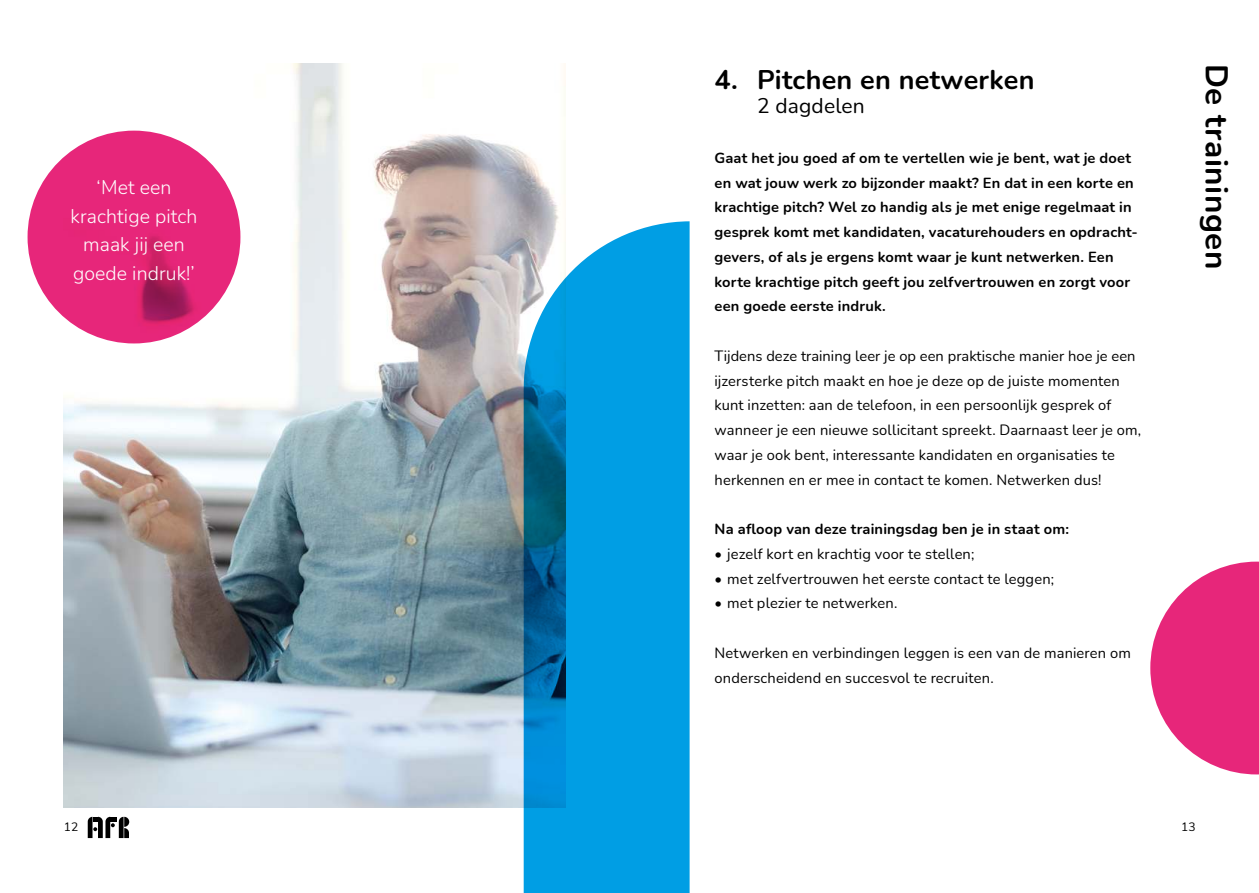
<style>
.page{position:relative;width:1259px;height:893px;background:#fff}
.page>*{position:absolute;margin:0;border:0;box-sizing:border-box;transform-origin:0 0}
.t1{font:700 31.5px "Nunito";letter-spacing:.015em;color:#000}
.t2{font:700 27px "Nunito";letter-spacing:.01em;color:#000}
.t3{font:21px "Nunito";letter-spacing:.005em;color:#000}
.t4{font:300 19.5px/28.5px "Nunito";letter-spacing:.005em;color:#fff;text-align:center}
.t5{font:14.7px/24.8px "Nunito";letter-spacing:.01em;color:#000}
.t6{font:700 14.7px/24.8px "Nunito";letter-spacing:.01em;color:#000}
.t7{font:12px "Nunito";color:#000}
</style>
<div class="page">
<img style="left:64px;top:64px;width:502px;height:744px">
<svg style="left:88px;top:817px;width:41px;height:21px"></svg>
<div style="left:28px;top:131px;width:212px;height:212px;background:#e7267a;border-radius:50%"></div>
<svg style="left:1150px;top:562px;width:109px;height:212px"></svg>
<svg style="left:524px;top:221px;width:165px;height:672px;background:#0d99d8"></svg>
<h3 class="t4" style="left:71px;top:175px;width:128px">‘Met een krachtige pitch maak jij een goede indruk!’</h3>
<h2 class="t2" style="left:714px;top:60px;width:321px">4. Pitchen en netwerken</h2>
<h3 class="t3" style="left:757px;top:97px;width:109px">2 dagdelen</h3>
<p class="t6" style="left:714px;top:145px;width:425px">Gaat het jou goed af om te vertellen wie je bent, wat je doet en wat jouw werk zo bijzonder maakt? En dat in een korte en krachtige pitch? Wel zo handig als je met enige regelmaat in gesprek komt met kandidaten, vacaturehouders en opdracht&shy;gevers, of als je ergens komt waar je kunt netwerken. Een korte krachtige pitch geeft jou zelfvertrouwen en zorgt voor een goede eerste indruk.</p>
<p class="t5" style="left:714px;top:343px;width:428px">Tijdens deze training leer je op een praktische manier hoe je een ijzersterke pitch maakt en hoe je deze op de juiste momenten kunt inzetten: aan de telefoon, in een persoonlijk gesprek of wanneer je een nieuwe sollicitant spreekt. Daarnaast leer je om, waar je ook bent, interessante kandidaten en organisaties te herkennen en er mee in contact te komen. Netwerken dus!</p>
<p class="t6" style="left:714px;top:516px;width:356px">Na afloop van deze trainingsdag ben je in staat om:</p>
<p class="t5" style="left:714px;top:542px;width:261px">• jezelf kort en krachtig voor te stellen;</p>
<p class="t5" style="left:714px;top:567px;width:341px">• met zelfvertrouwen het eerste contact te leggen;</p>
<p class="t5" style="left:714px;top:592px;width:184px">• met plezier te netwerken.</p>
<p class="t5" style="left:714px;top:641px;width:418px">Netwerken en verbindingen leggen is een van de manieren om onderscheidend en succesvol te recruiten.</p>
<h1 class="t1" style="left:1228px;top:64px;width:207px;rotate:90deg">De trainingen</h1>
<p class="t7" style="left:64px;top:822px;width:16px">12</p>
<p class="t7" style="left:1181px;top:822px;width:16px">13</p>
</div>
